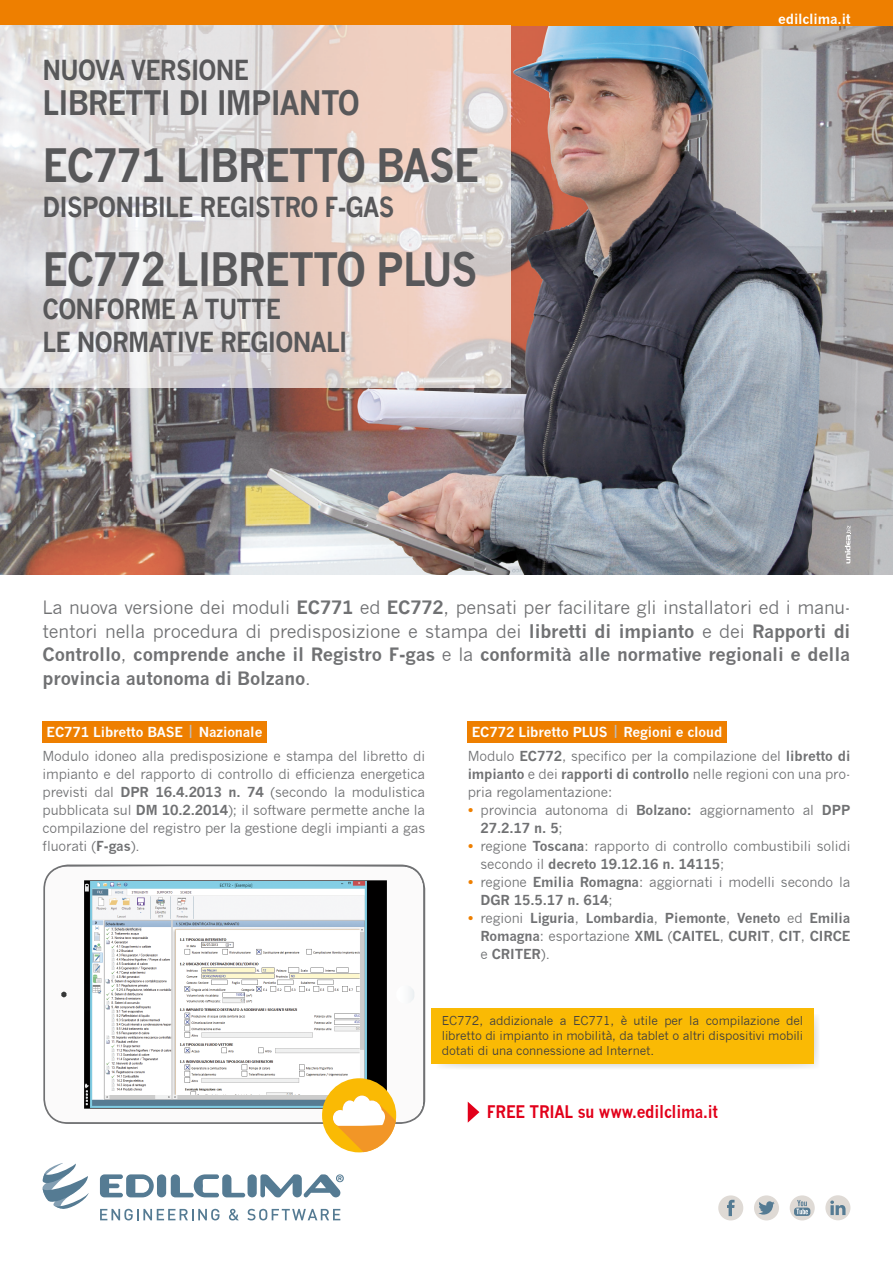
<style>
.page{position:relative;width:893px;height:1263px;background:#fff}
.page>*{position:absolute;margin:0;border:0;box-sizing:border-box;transform-origin:0 0}
.t1{font:700 45px "News Gothic";letter-spacing:-.03em;color:#58585a;scale:.89 1}
.t2{font:700 33px "News Gothic";letter-spacing:-.03em;color:#58585a;scale:.89 1}
.t3{font:700 27px/33px "News Gothic";letter-spacing:-.03em;color:#58585a;scale:.89 1}
.t4{font:700 18px/24px "News Gothic";letter-spacing:-.01em;color:#707173;text-align:justify}
.t5{font:700 16.95px "News Gothic";letter-spacing:-.015em;color:#e2001a;scale:.9 1}
.t6{font:13.5px/18px "News Gothic";letter-spacing:-.01em;color:#707173}
.t7{font:700 13.5px/18px "News Gothic";letter-spacing:-.01em;color:#707173;text-align:justify}
.t8{font:700 13.5px "News Gothic";letter-spacing:-.01em;color:#fff}
.t9{font:12px/15px "News Gothic";letter-spacing:-.01em;color:#3e3e40;text-align:justify}
.s1{font-weight:400}
.s2{font-weight:700;color:#fff}
.s3{font-weight:700;color:#bcbdbf}
.s4{font-weight:700}
.s5{font-size:16.5px;color:#ee7f00}
.s6{font-weight:400;font-size:16.5px;color:#ee7f00}
</style>
<div class="page">
<div style="left:43px;top:721px;width:224px;height:21px;background:#ee7f00"></div>
<div style="left:468px;top:721px;width:259px;height:21px;background:#ee7f00"></div>
<img style="left:510px;top:26px;width:225px;height:298px">
<img style="left:735px;top:26px;width:158px;height:548px">
<img style="left:473px;top:324px;width:263px;height:250px">
<img style="left:0;top:387px;width:473px;height:187px">
<div style="left:0;top:0;width:893px;height:26px;background:#ee7f00"></div>
<img style="left:0;top:26px;width:510px;height:361px">
<svg style="left:100px;top:1174px;width:54px;height:23px"></svg>
<div style="left:157px;top:1174px;width:9px;height:23px;background:#557b93;border-radius:5px"></div>
<div style="left:248px;top:1174px;width:9px;height:23px;background:#557b93;border-radius:5px"></div>
<svg style="left:171px;top:1174px;width:74px;height:23px"></svg>
<svg style="left:260px;top:1174px;width:84px;height:23px"></svg>
<svg style="left:42px;top:1163px;width:47px;height:46px"></svg>
<svg style="left:100px;top:1209px;width:119px;height:11px"></svg>
<svg style="left:229px;top:1209px;width:10px;height:11px"></svg>
<svg style="left:247px;top:1209px;width:93px;height:11px"></svg>
<div style="left:790px;top:1195px;width:25px;height:25px;background:#dfdad5;border-radius:50%"></div>
<div style="left:718px;top:1195px;width:25px;height:25px;background:#dfdad5;border-radius:50%"></div>
<svg style="left:727px;top:1200px;width:8px;height:16px"></svg>
<div style="left:754px;top:1195px;width:25px;height:25px;background:#dfdad5;border-radius:50%"></div>
<svg style="left:758px;top:1201px;width:17px;height:13px"></svg>
<div style="left:825px;top:1195px;width:25px;height:25px;background:#dfdad5;border-radius:50%"></div>
<svg style="left:830px;top:1200px;width:15px;height:15px"></svg>
<svg style="left:794px;top:1207px;width:16px;height:9px"></svg>
<svg style="left:796px;top:1200px;width:12px;height:14px"></svg>
<svg style="left:845px;top:525px;width:6px;height:38px"></svg>
<img style="left:46px;top:865px;width:378px;height:258px">
<div style="left:43px;top:864px;width:382px;height:260px;border:2px solid #707173;border-radius:24px"></div>
<img style="left:91px;top:881px;width:276px;height:226px">
<svg style="left:322px;top:1078px;width:74px;height:74px"></svg>
<svg style="left:468px;top:1102px;width:11px;height:21px"></svg>
<div style="left:431px;top:1008px;width:383px;height:56px;background:#faba04"></div>
<h3 class="t3" style="left:43px;top:53px;width:234px">NUOVA VERSIONE</h3>
<h2 class="t2" style="left:43px;top:82px;width:358px">LIBRETTI DI IMPIANTO</h2>
<h1 class="t1" style="left:43px;top:138px;width:492px">EC771 LIBRETTO BASE</h1>
<h3 class="t3" style="left:43px;top:190px;width:397px">DISPONIBILE REGISTRO F-GAS</h3>
<h1 class="t1" style="left:43px;top:241px;width:491px">EC772 LIBRETTO PLUS</h1>
<h3 class="t3" style="left:43px;top:292px;width:344px">CONFORME A TUTTE<br>LE NORMATIVE REGIONALI</h3>
<p class="t8" style="left:778px;top:11px;width:74px">edilclima.it</p>
<p class="t4" style="left:43px;top:595px;width:809px"><span class="s1">La nuova versione dei moduli</span> EC771 <span class="s1">ed</span> EC772<span class="s1">, pensati per facilitare gli installatori ed i manu&shy;tentori nella procedura di predisposizione e stampa dei</span> libretti di impianto <span class="s1">e dei</span> Rapporti di Controllo<span class="s1">,</span> comprende anche il Registro F-gas <span class="s1">e la</span> conformità alle normative regionali e della provincia autonoma di Bolzano<span class="s1">.</span></p>
<p class="t6" style="left:468px;top:720px;width:384px;line-height:24px;text-indent:4px"><span class="s2">EC772 Libretto PLUS</span> <span class="s3">|</span> <span class="s2">Regioni e cloud<br></span>Modulo <span class="s4">EC772</span>, specifico per la compilazione del <span class="s4">libretto di</span></p>
<p class="t6" style="left:468px;top:765px;width:384px"><span class="s4">impianto</span> e dei <span class="s4">rapporti di controllo</span> nelle regioni con una pro&shy;pria regolamentazione:</p>
<p class="t6" style="left:480px;top:801px;width:371px;text-indent:-13px"><span class="s5">•</span> provincia autonoma di <span class="s4">Bolzano:</span> aggiornamento al <span class="s4">DPP<br>27.2.17 n. 5</span>;</p>
<p class="t6" style="left:480px;top:837px;width:371px;text-indent:-13px"><span class="s5">•</span> regione <span class="s4">Toscana</span>: rapporto di controllo combustibili solidi secondo il <span class="s4">decreto 19.12.16 n. 14115</span>;</p>
<p class="t6" style="left:480px;top:873px;width:371px;text-indent:-13px"><span class="s5">•</span> regione <span class="s4">Emilia Romagna</span>: aggiornati i modelli secondo la<br><span class="s4">DGR 15.5.17 n. 614</span>;</p>
<p class="t7" style="left:480px;top:909px;width:371px;text-indent:-13px"><span class="s6">•</span> <span class="s1">regioni</span> Liguria<span class="s1">,</span> Lombardia<span class="s1">,</span> Piemonte<span class="s1">,</span> Veneto <span class="s1">ed</span> Emilia Romagna<span class="s1">: esportazione</span> XML <span class="s1">(</span>CAITEL<span class="s1">,</span> CURIT<span class="s1">,</span> CIT<span class="s1">,</span> CIRCE <span class="s1">e</span> CRITER<span class="s1">).</span></p>
<p class="t6" style="left:43px;top:720px;width:384px;line-height:24px;text-indent:4px"><span class="s2">EC771 Libretto BASE</span> <span class="s3">|</span> <span class="s2">Nazionale<br></span>Modulo idoneo alla predisposizione e stampa del libretto di</p>
<p class="t6" style="left:43px;top:765px;width:384px;text-align:justify">impianto e del rapporto di controllo di efficienza energetica previsti dal <span class="s4">DPR 16.4.2013 n. 74</span> (secondo la modulistica pubblicata sul <span class="s4">DM 10.2.2014</span>); il software permette anche la compilazione del registro per la gestione degli impianti a gas fluorati (<span class="s4">F-gas</span>).</p>
<p class="t9" style="left:442px;top:1013px;width:363px">EC772, addizionale a EC771, è utile per la compilazione del libretto di impianto in mobilità, da tablet o altri dispositivi mobili dotati di una connessione ad Internet.</p>
<p class="t5" style="left:487px;top:1101px;width:258px">FREE TRIAL su www.edilclima.it</p>
</div>
